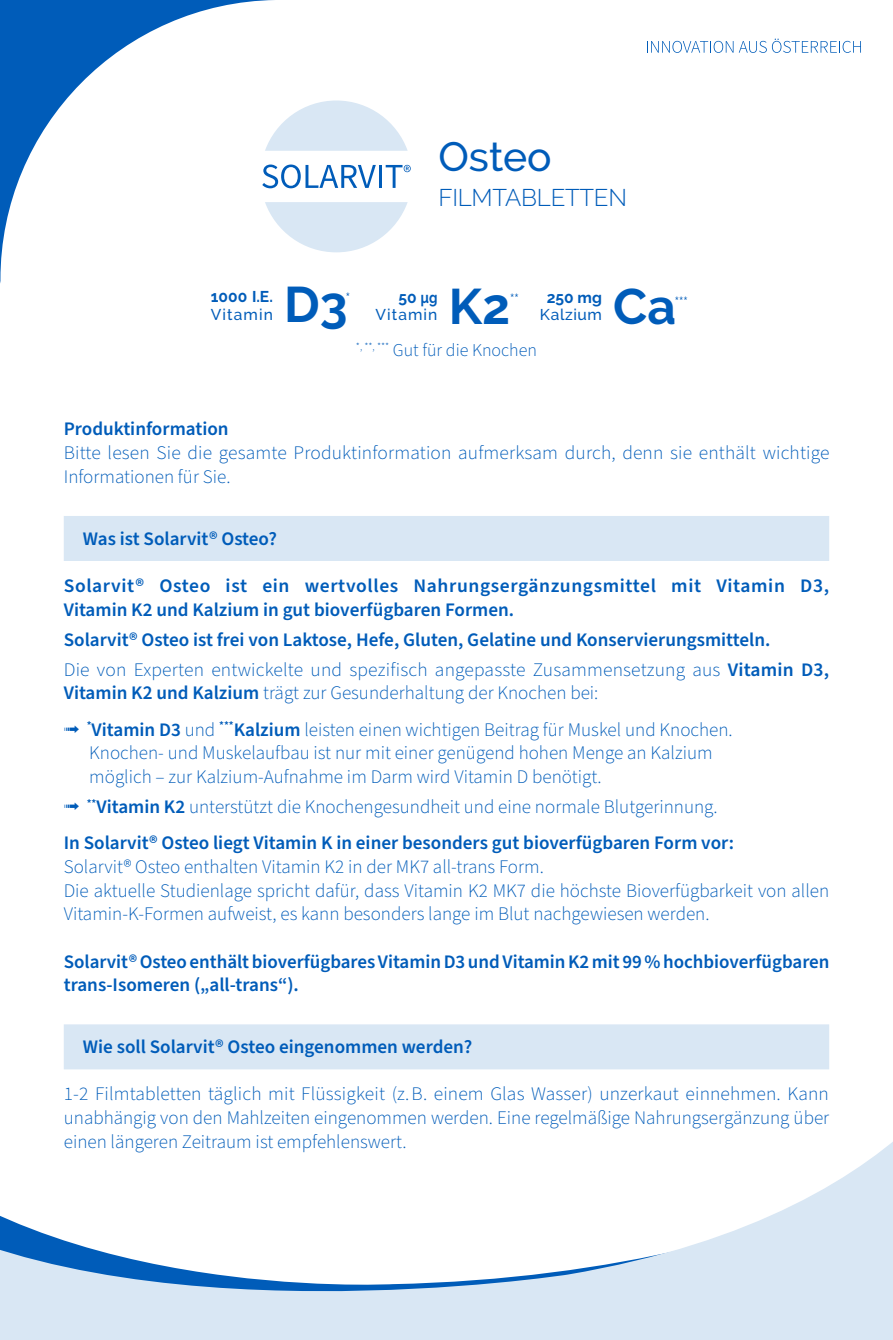
<style>
.page{position:relative;width:893px;height:1340px;background:#fff}
.page>*{position:absolute;margin:0;border:0;box-sizing:border-box;transform-origin:0 0}
.t1{font:700 49.73px "Raleway";color:#005cb9}
.t2{font:500 40.73px "Raleway";color:#005cb9}
.t3{font:300 24.07px "Raleway";letter-spacing:-.01em;color:#005cb9}
.t4{font:300 19.12px/23.6px "Source Sans Pro";color:#005cb9}
.t5{font:600 19.12px/29.9px "Source Sans Pro";color:#005cb9}
.t6{font:600 19.12px/23.6px "Source Sans Pro";letter-spacing:.025em;color:#005cb9}
.t7{font:300 18px "Source Sans Pro";color:#005cb9}
.t8{font:700 15.53px "Raleway";color:#005cb9}
.t9{font:500 15.53px "Raleway";letter-spacing:.07em;color:#005cb9}
.t10{font:500 15.53px "Raleway";letter-spacing:.04em;color:#005cb9}
.t11{font:300 14.85px "Source Sans Pro";color:#005cb9;scale:.85 1}
.s1{font-weight:300}
.s2{font-weight:600}
</style>
<div class="page">
<svg style="left:0;top:1142px;width:893px;height:197px"></svg>
<svg style="left:0;top:0;width:340px;height:283px"></svg>
<div style="left:64px;top:516px;width:765px;height:45px;background:#d9e7f4"></div>
<div style="left:64px;top:1024px;width:765px;height:45px;background:#d9e7f4"></div>
<svg style="left:262px;top:100px;width:149px;height:152px"></svg>
<svg style="left:647px;top:41px;width:86px;height:12px"></svg>
<svg style="left:739px;top:39px;width:122px;height:14px"></svg>
<h2 class="t2" style="left:438px;top:133px;width:115px">Osteo</h2>
<p class="t3" style="left:438px;top:184px;width:190px">FILMTABLETTEN</p>
<p class="t8" style="left:211px;top:288px;width:64px">1000 I.E.</p>
<p class="t9" style="left:211px;top:305px;width:64px">Vitamin</p>
<h1 class="t1" style="left:284px;top:276px;width:65px">D3</h1>
<p class="t11" style="left:345px;top:288px;width:7px">*</p>
<p class="t8" style="left:398px;top:288px;width:41px">50 µg</p>
<p class="t9" style="left:375px;top:306px;width:64px">Vitamin</p>
<h1 class="t1" style="left:449px;top:278px;width:63px">K2</h1>
<p class="t11" style="left:510px;top:289px;width:12px">**</p>
<p class="t8" style="left:547px;top:288px;width:57px">250 mg</p>
<p class="t10" style="left:540px;top:306px;width:64px">Kalzium</p>
<p class="t7" style="left:356px;top:338px;width:182px"><sup>*,</sup> <sup>**,</sup> <sup>***</sup> Gut für die Knochen</p>
<h1 class="t1" style="left:613px;top:278px;width:64px">Ca</h1>
<p class="t11" style="left:674px;top:292px;width:18px">***</p>
<p class="t5" style="left:64px;top:415px;width:166px">Produktinformation</p>
<p class="t4" style="left:64px;top:441px;width:767px">Bitte lesen Sie die gesamte Produktinformation aufmerksam durch, denn sie enthält wichtige<br>Informationen für Sie.</p>
<p class="t5" style="left:83px;top:524px;width:196px">Was ist Solarvit® Osteo?</p>
<p class="t6" style="left:64px;top:574px;width:767px">Solarvit® Osteo ist ein wertvolles Nahrungsergänzungsmittel mit Vitamin D3,<br>Vitamin K2 und Kalzium in gut bioverfügbaren Formen.</p>
<p class="t5" style="left:64px;top:625px;width:767px">Solarvit® Osteo ist frei von Laktose, Hefe, Gluten, Gelatine und Konservierungsmitteln.<br><span class="s1">Die von Experten entwickelte und spezifisch angepasste Zusammensetzung aus</span> Vitamin D3,</p>
<p class="t4" style="left:64px;top:675px;width:670px;line-height:36.4px"><span class="s2">Vitamin K2 und Kalzium</span> trägt zur Gesunderhaltung der Knochen bei:<br>➟ <sup>*</sup><span class="s2">Vitamin D3</span> und <sup>***</sup><span class="s2">Kalzium</span> leisten einen wichtigen Beitrag für Muskel und Knochen.</p>
<p class="t4" style="left:89px;top:741px;width:625px">Knochen- und Muskelaufbau ist nur mit einer genügend hohen Menge an Kalzium möglich – zur Kalzium-Aufnahme im Darm wird Vitamin D benötigt.</p>
<p class="t5" style="left:64px;top:789px;width:672px;line-height:36.4px">➟ <sup>**</sup>Vitamin K2 <span class="s1">unterstützt die Knochengesundheit und eine normale Blutgerinnung.<br></span>In Solarvit® Osteo liegt Vitamin K in einer besonders gut bioverfügbaren Form vor:</p>
<p class="t4" style="left:64px;top:855px;width:767px">Solarvit® Osteo enthalten Vitamin K2 in der MK7 all-trans Form.<br>Die aktuelle Studienlage spricht dafür, dass Vitamin K2 MK7 die höchste Bioverfügbarkeit von allen<br>Vitamin-K-Formen aufweist, es kann besonders lange im Blut nachgewiesen werden.</p>
<p class="t5" style="left:64px;top:950px;width:767px;line-height:23.6px">Solarvit® Osteo enthält bioverfügbares Vitamin D3 und Vitamin K2 mit 99 % hochbioverfügbaren trans-Isomeren („all-trans“).</p>
<p class="t5" style="left:83px;top:1032px;width:391px">Wie soll Solarvit® Osteo eingenommen werden?</p>
<p class="t4" style="left:64px;top:1082px;width:767px;text-align:justify">1-2 Filmtabletten täglich mit Flüssigkeit (z. B. einem Glas Wasser) unzerkaut einnehmen. Kann unabhängig von den Mahlzeiten eingenommen werden. Eine regelmäßige Nahrungsergänzung über einen längeren Zeitraum ist empfehlenswert.</p>
</div>
